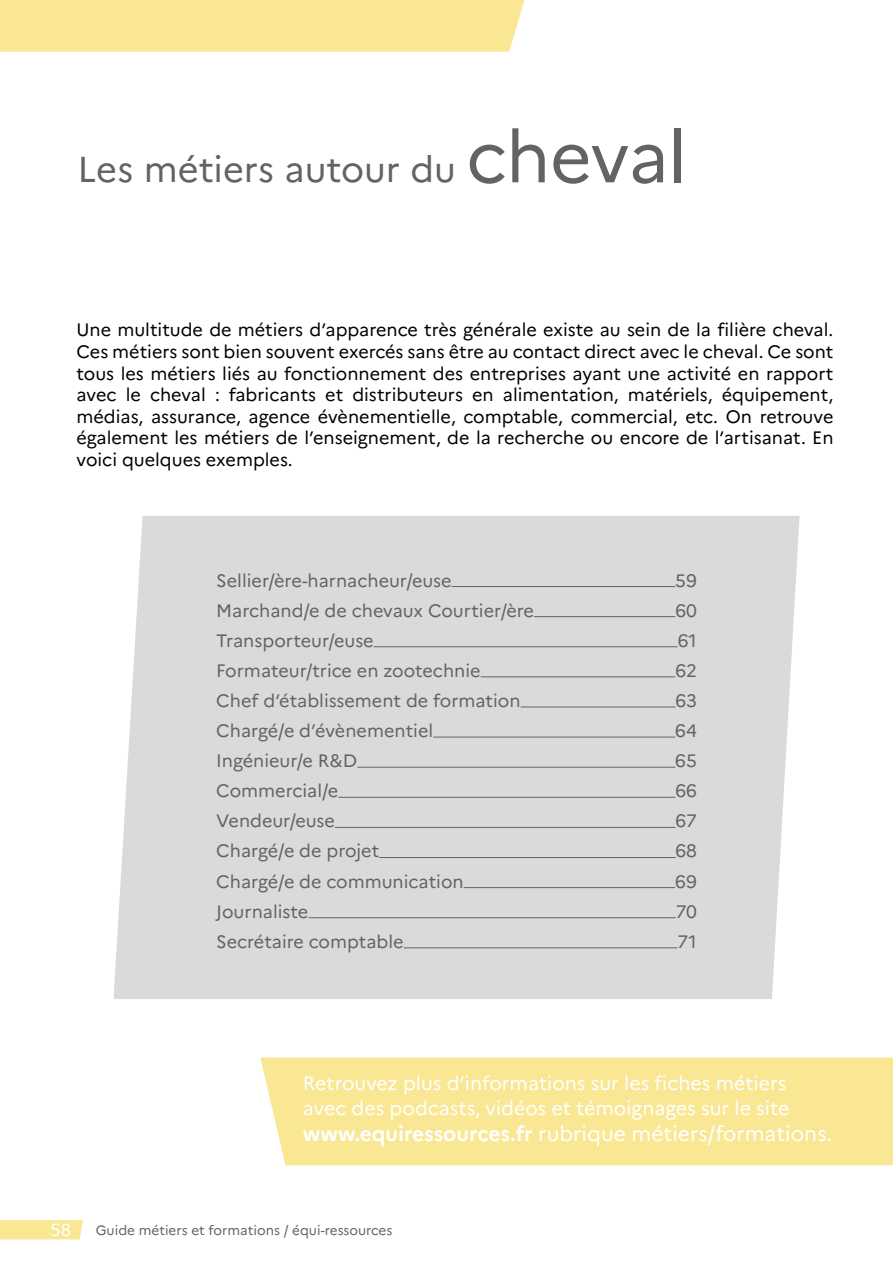
<style>
.page{position:relative;width:893px;height:1263px;background:#fff}
.page>*{position:absolute;margin:0;border:0;box-sizing:border-box;transform-origin:0 0}
.t1{font:36px "Marianne";letter-spacing:-.005em;color:#646363}
.t2{font:21px "Marianne";color:#fff}
.t3{font:19.5px/25.2px "Marianne";color:#fff}
.t4{font:18px/21.6px "Marianne";color:#000;text-align:justify}
.t5{font:18px "Marianne";color:#646363}
.t6{font:16.5px "Verdana";color:#fff}
.t7{font:13.5px "Marianne";color:#646363}
.s1{font-size:72px}
.s2{font-weight:700}
</style>
<div class="page">
<div style="left:0;top:1220px;width:83px;height:19px;background:#f9e794"></div>
<svg style="left:114px;top:516px;width:686px;height:483px;background:#ddd"></svg>
<div style="left:216px;top:573px;width:481px;height:375px;background:#dadada"></div>
<hr style="left:452px;top:586px;width:223px;height:1px;background:#646363">
<hr style="left:534px;top:616px;width:141px;height:1px;background:#646363">
<hr style="left:374px;top:646px;width:304px;height:1px;background:#646363">
<hr style="left:481px;top:677px;width:194px;height:1px;background:#646363">
<hr style="left:521px;top:707px;width:155px;height:1px;background:#646363">
<hr style="left:433px;top:737px;width:242px;height:1px;background:#646363">
<hr style="left:357px;top:767px;width:318px;height:1px;background:#646363">
<hr style="left:338px;top:797px;width:337px;height:1px;background:#646363">
<hr style="left:335px;top:827px;width:340px;height:1px;background:#646363">
<hr style="left:379px;top:857px;width:297px;height:1px;background:#646363">
<hr style="left:464px;top:887px;width:211px;height:1px;background:#646363">
<hr style="left:308px;top:917px;width:368px;height:1px;background:#646363">
<hr style="left:404px;top:947px;width:274px;height:1px;background:#646363">
<div style="left:0;top:0;width:524px;height:52px;background:#f9e794"></div>
<div style="left:260px;top:1057px;width:633px;height:108px;background:#f9e794"></div>
<h1 class="t1" style="left:78px;top:148px;width:611px">Les métiers autour du <span class="s1">cheval</span></h1>
<p class="t4" style="left:77px;top:319px;width:758px">Une multitude de métiers d’apparence très générale existe au sein de la filière cheval.<br>Ces métiers sont bien souvent exercés sans être au contact direct avec le cheval. Ce sont tous les métiers liés au fonctionnement des entreprises ayant une activité en rapport avec le cheval : fabricants et distributeurs en alimentation, matériels, équipement, médias, assurance, agence évènementielle, comptable, commercial, etc. On retrouve également les métiers de l’enseignement, de la recherche ou encore de l’artisanat. En voici quelques exemples.</p>
<p class="t5" style="left:216px;top:569px;width:237px">Sellier/ère-harnacheur/euse</p>
<p class="t5" style="left:675px;top:569px;width:23px">59</p>
<p class="t5" style="left:216px;top:599px;width:319px">Marchand/e de chevaux Courtier/ère</p>
<p class="t5" style="left:675px;top:599px;width:23px">60</p>
<p class="t5" style="left:216px;top:629px;width:159px">Transporteur/euse</p>
<p class="t5" style="left:678px;top:629px;width:21px">61</p>
<p class="t5" style="left:216px;top:659px;width:266px">Formateur/trice en zootechnie</p>
<p class="t5" style="left:675px;top:659px;width:23px">62</p>
<p class="t5" style="left:216px;top:689px;width:306px">Chef d’établissement de formation</p>
<p class="t5" style="left:676px;top:689px;width:23px">63</p>
<p class="t5" style="left:216px;top:720px;width:218px">Chargé/e d’évènementiel</p>
<p class="t5" style="left:675px;top:720px;width:23px">64</p>
<p class="t5" style="left:216px;top:750px;width:142px">Ingénieur/e R&amp;D</p>
<p class="t5" style="left:675px;top:750px;width:23px">65</p>
<p class="t5" style="left:216px;top:780px;width:124px">Commercial/e</p>
<p class="t5" style="left:675px;top:780px;width:23px">66</p>
<p class="t5" style="left:216px;top:810px;width:120px">Vendeur/euse</p>
<p class="t5" style="left:675px;top:810px;width:23px">67</p>
<p class="t5" style="left:216px;top:840px;width:164px">Chargé/e de projet</p>
<p class="t5" style="left:676px;top:840px;width:23px">68</p>
<p class="t5" style="left:216px;top:870px;width:249px">Chargé/e de communication</p>
<p class="t5" style="left:675px;top:870px;width:23px">69</p>
<p class="t5" style="left:216px;top:900px;width:94px">Journaliste</p>
<p class="t5" style="left:676px;top:900px;width:23px">70</p>
<p class="t5" style="left:216px;top:930px;width:189px">Secrétaire comptable</p>
<p class="t5" style="left:678px;top:930px;width:21px">71</p>
<p class="t3" style="left:303px;top:1070px;width:488px">Retrouvez plus d’informations sur les fiches métiers avec des podcasts, vidéos et témoignages sur le site</p>
<p class="t2" style="left:303px;top:1120px;width:531px"><span class="s2">www.equiressources.fr</span> rubrique métiers/formations.</p>
<p class="t6" style="left:50px;top:1219px;width:22px">58</p>
<p class="t7" style="left:96px;top:1222px;width:298px">Guide métiers et formations / équi-ressources</p>
</div>
